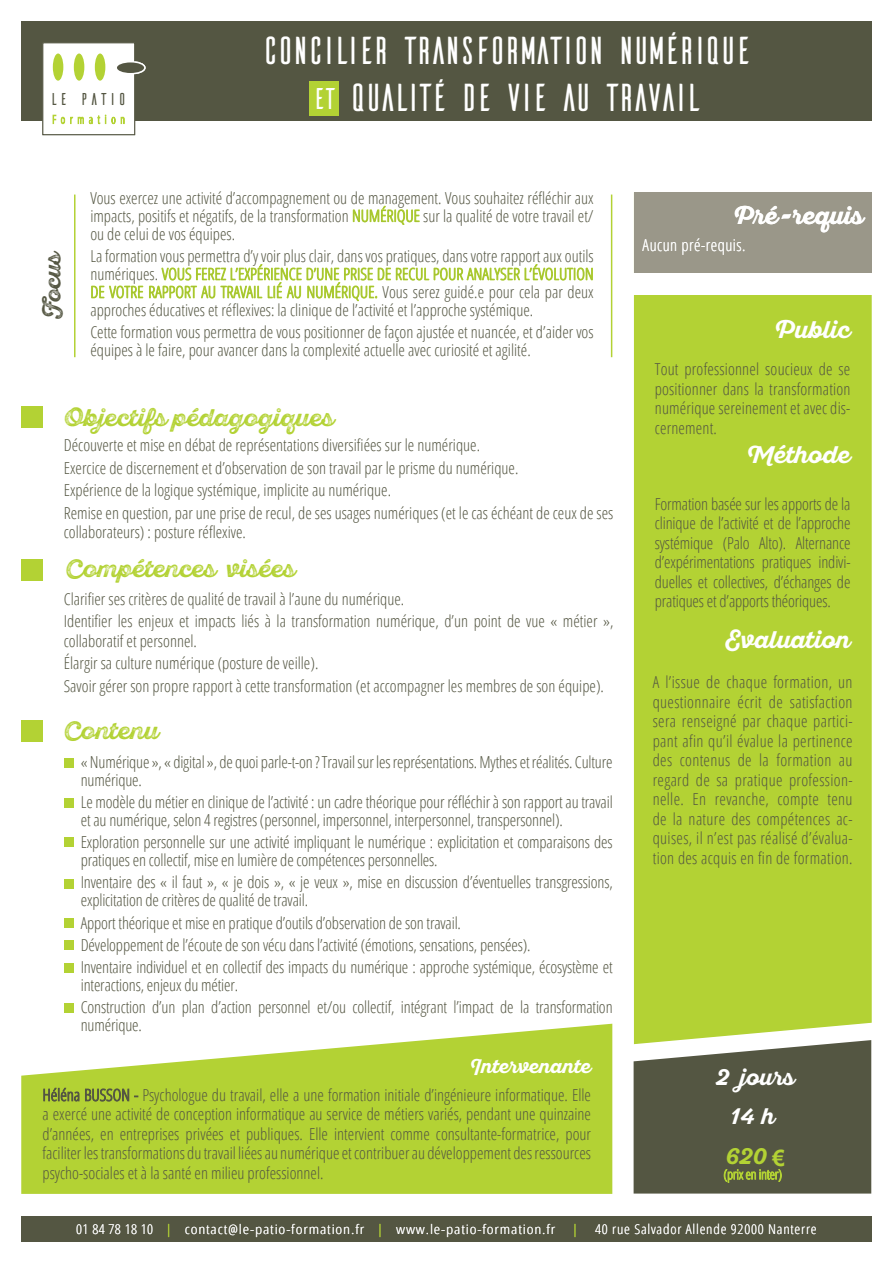
<style>
.page{position:relative;width:893px;height:1263px;background:#fff}
.page>*{position:absolute;margin:0;border:0;box-sizing:border-box;transform-origin:0 0}
.t1{font:39px/46.8px "Ailerons";letter-spacing:-.21em;color:#fff;text-align:center}
.t2{font:24px "Sant Elia Rough Alt Bold Thr DMO";color:#b3d234}
.t3{font:24px "Sant Elia Script Bold DMO";color:#fff}
.t4{font:22.5px/39.8px "Sant Elia Script Bold DMO";color:#fff;text-align:center}
.t5{font:22.5px "Sant Elia Rough Alt Bold Thr DMO";color:#545642}
.t6{font:19.5px "Sant Elia Script Bold DMO";color:#fff}
.t7{font:17.1px "Ailerons";color:#545642}
.t8{font:300 condensed 16.5px/19.5px "Open Sans";color:#545642}
.t9{font:300 condensed 16.5px "Open Sans";letter-spacing:.03em;color:#fff}
.t10{font:300 condensed 13.5px "Open Sans";letter-spacing:.05em;color:#fff;scale:1.11 1}
.t11{font:300 condensed 13.2px "Open Sans";letter-spacing:.05em;color:#fff;scale:1.25 1}
.t12{font:300 condensed 13.2px "Open Sans";color:#b3d234;scale:1.25 1}
.s1{font-size:30px}
.s2{color:#a1c030}
.s3{font-family:"Script MT Bold";font-size:36px}
.s4{color:#b3d234}
.s5{font-family:"Arial";font-weight:700;color:#b3d234}
.s6{font-size:13.2px;color:#b3d234}
</style>
<div class="page">
<div style="left:633px;top:193px;width:239px;height:852px;background:#b3d234"></div>
<div style="left:21px;top:21px;width:851px;height:100px;background:#545642"></div>
<div style="left:21px;top:1216px;width:851px;height:26px;background:#545642"></div>
<svg style="left:634px;top:1040px;width:237px;height:153px;background:#60624e"></svg>
<div style="left:309px;top:82px;width:30px;height:34px;background:#b3d234"></div>
<svg style="left:353px;top:206px;width:67px;height:19px"></svg>
<svg style="left:91px;top:285px;width:52px;height:13px"></svg>
<svg style="left:149px;top:264px;width:444px;height:37px"></svg>
<div style="left:43px;top:43px;width:92px;height:92px;background:#fff;border:1px solid #545642"></div>
<div style="left:53px;top:54px;width:10px;height:27px;background:#b3d234;border-radius:50%"></div>
<div style="left:74px;top:54px;width:10px;height:27px;background:#b3d234;border-radius:50%"></div>
<div style="left:95px;top:54px;width:10px;height:27px;background:#b3d234;border-radius:50%"></div>
<div style="left:115px;top:61px;width:31px;height:13px;border:3px solid #fff;border-radius:50%"></div>
<div style="left:117px;top:62px;width:27px;height:11px;background:#545642;border-radius:50%"></div>
<svg style="left:53px;top:115px;width:72px;height:9px"></svg>
<svg style="left:21px;top:1024px;width:591px;height:170px;fill:#b3d234"></svg>
<hr style="left:74px;top:195px;width:2px;height:162px;background:#b3d234">
<hr style="left:611px;top:195px;width:1px;height:162px;background:#b3d234">
<div style="left:21px;top:406px;width:22px;height:21px;background:#b3d234"></div>
<div style="left:21px;top:721px;width:22px;height:21px;background:#b3d234"></div>
<svg style="left:43px;top:1088px;width:36px;height:13px"></svg>
<svg style="left:85px;top:1088px;width:53px;height:14px"></svg>
<div style="left:64px;top:798px;width:9px;height:10px;background:#b3d234"></div>
<div style="left:64px;top:837px;width:9px;height:10px;background:#b3d234"></div>
<div style="left:64px;top:879px;width:9px;height:10px;background:#b3d234"></div>
<div style="left:64px;top:918px;width:9px;height:10px;background:#b3d234"></div>
<div style="left:64px;top:940px;width:9px;height:9px;background:#b3d234"></div>
<div style="left:64px;top:963px;width:9px;height:9px;background:#b3d234"></div>
<div style="left:64px;top:1003px;width:9px;height:9px;background:#b3d234"></div>
<div style="left:64px;top:758px;width:9px;height:10px;background:#b3d234"></div>
<div style="left:21px;top:559px;width:22px;height:21px;background:#b3d234"></div>
<div style="left:634px;top:192px;width:238px;height:91px;background:#9a9789"></div>
<div style="left:631px;top:273px;width:247px;height:21px;background:#fff"></div>
<p class="t7" style="left:49px;top:90px;width:80px">LE PATIO</p>
<h1 class="t1" style="left:259px;top:27px;width:497px">CONCILIER TRANSFORMATION NUMÉRIQUE<br><span class="s1">ET</span> QUALITÉ DE VIE AU TRAVAIL</h1>
<h3 class="t5" style="left:40px;top:319px;width:70px;rotate:-90deg">Focus</h3>
<p class="t8" style="left:90px;top:188px;width:505px;line-height:18px;text-align:justify">Vous exercez une activité d’accompagnement ou de management. Vous souhaitez réfléchir aux impacts, positifs et négatifs, de la transformation <span class="s2">NUMÉRIQUE</span> sur la qualité de votre travail et/ ou de celui de vos équipes.</p>
<p class="t8" style="left:90px;top:237px;width:505px;line-height:36px">La formation vous permettra d’y voir plus clair, dans vos pratiques, dans votre rapport aux outils<br><span class="s2">DE VOTRE RAPPORT AU TRAVAIL LIÉ AU NUMÉRIQUE.</span> Vous serez guidé.e pour cela par deux</p>
<p class="t8" style="left:90px;top:298px;width:505px;line-height:22.2px">approches éducatives et réflexives: la clinique de l’activité et l’approche systémique.<br>Cette formation vous permettra de vous positionner de façon ajustée et nuancée, et d’aider vos</p>
<p class="t8" style="left:90px;top:340px;width:442px">équipes à le faire, pour avancer dans la complexité actuelle avec curiosité et agilité.</p>
<h2 class="t2" style="left:64px;top:403px;width:271px">Objectifs pédagogiques</h2>
<p class="t8" style="left:64px;top:434px;width:551px;line-height:22.5px">Découverte et mise en débat de représentations diversifiées sur le numérique.<br>Exercice de discernement et d’observation de son travail par le prisme du numérique.<br>Expérience de la logique systémique, implicite au numérique.<br>Remise en question, par une prise de recul, de ses usages numériques (et le cas échéant de ceux de ses</p>
<p class="t8" style="left:64px;top:522px;width:184px">collaborateurs) : posture réflexive.</p>
<h2 class="t2" style="left:66px;top:555px;width:231px">Compétences visées</h2>
<p class="t8" style="left:64px;top:587px;width:551px;line-height:22.5px">Clarifier ses critères de qualité de travail à l’aune du numérique.<br>Identifier les enjeux et impacts liés à la transformation numérique, d’un point de vue « métier »,</p>
<p class="t8" style="left:64px;top:629px;width:542px;line-height:22.5px">collaboratif et personnel.<br>Élargir sa culture numérique (posture de veille).<br>Savoir gérer son propre rapport à cette transformation (et accompagner les membres de son équipe).</p>
<h2 class="t2" style="left:64px;top:717px;width:96px">Contenu</h2>
<p class="t8" style="left:81px;top:752px;width:533px;line-height:18px">« Numérique », « digital », de quoi parle-t-on ? Travail sur les représentations. Mythes et réalités. Culture numérique.</p>
<p class="t8" style="left:81px;top:792px;width:533px;line-height:18px">Le modèle du métier en clinique de l’activité : un cadre théorique pour réfléchir à son rapport au travail et au numérique, selon 4 registres (personnel, impersonnel, interpersonnel, transpersonnel).</p>
<p class="t8" style="left:81px;top:832px;width:533px;line-height:18px">Exploration personnelle sur une activité impliquant le numérique : explicitation et comparaisons des pratiques en collectif, mise en lumière de compétences personnelles.</p>
<p class="t8" style="left:81px;top:873px;width:533px;line-height:18px">Inventaire des « il faut », « je dois », « je veux », mise en discussion d’éventuelles transgressions, explicitation de critères de qualité de travail.</p>
<p class="t8" style="left:81px;top:911px;width:533px;line-height:22.2px">Apport théorique et mise en pratique d’outils d’observation de son travail.<br>Développement de l’écoute de son vécu dans l’activité (émotions, sensations, pensées).<br>Inventaire individuel et en collectif des impacts du numérique : approche systémique, écosystème et</p>
<p class="t8" style="left:81px;top:973px;width:533px;line-height:22.2px">interactions, enjeux du métier.<br>Construction d’un plan d’action personnel et/ou collectif, intégrant l’impact de la transformation</p>
<p class="t8" style="left:81px;top:1015px;width:63px">numérique.</p>
<p class="t6" style="left:470px;top:1055px;width:123px">Intervenante</p>
<p class="t8" style="left:43px;top:1084px;width:550px;text-align:justify">Héléna BUSSON - Psychologue du travail, elle a une formation initiale d’ingénieure informatique. Elle a exercé une activité de conception informatique au service de métiers variés, pendant une quinzaine d’années, en entreprises privées et publiques. Elle intervient comme consultante-formatrice, pour faciliter les transformations du travail liées au numérique et contribuer au développement des ressources psycho-sociales et à la santé en milieu professionnel.</p>
<h2 class="t3" style="left:733px;top:202px;width:132px">Pré<span class="s3">-</span>requis</h2>
<p class="t9" style="left:643px;top:234px;width:104px">Aucun pré-requis.</p>
<h2 class="t3" style="left:774px;top:316px;width:78px">Public</h2>
<p class="t8" style="left:655px;top:359px;width:197px;text-align:justify">Tout professionnel soucieux de se positionner dans la transformation numérique sereinement et avec dis-</p>
<p class="t8" style="left:655px;top:417px;width:64px">cernement.</p>
<h2 class="t3" style="left:746px;top:440px;width:105px">Méthode</h2>
<p class="t8" style="left:655px;top:493px;width:197px;text-align:justify">Formation basée sur les apports de la clinique de l’activité et de l’approche systémique (Palo Alto). Alternance d’expérimentations pratiques indivi&shy;duelles et collectives, d’échanges de pratiques et d’apports théoriques.</p>
<h2 class="t3" style="left:726px;top:626px;width:126px">Evaluation</h2>
<p class="t8" style="left:653px;top:672px;width:201px;text-align:justify">A l’issue de chaque formation, un questionnaire écrit de satisfaction sera renseigné par chaque partici&shy;pant afin qu’il évalue la pertinence des contenus de la formation au regard de sa pratique profession&shy;nelle. En revanche, compte tenu de la nature des compétences ac&shy;quises, il n’est pas réalisé d’évalua&shy;tion des acquis en fin de formation.</p>
<h3 class="t4" style="left:716px;top:1057px;width:80px">2 jours<br>14 h<br><span class="s4">620</span> <span class="s5">€</span></h3>
<p class="t10" style="left:76px;top:1220px;width:88px">01 84 78 18 10 <span class="s6">|</span></p>
<p class="t11" style="left:185px;top:1220px;width:161px">contact@le-patio-formation.fr <span class="s4">|</span></p>
<p class="t11" style="left:396px;top:1220px;width:129px">www.le-patio-formation.fr</p>
<p class="t12" style="left:572px;top:1220px;width:7px">|</p>
<p class="t10" style="left:595px;top:1220px;width:201px">40 rue Salvador Allende 92000 Nanterre</p>
</div>
